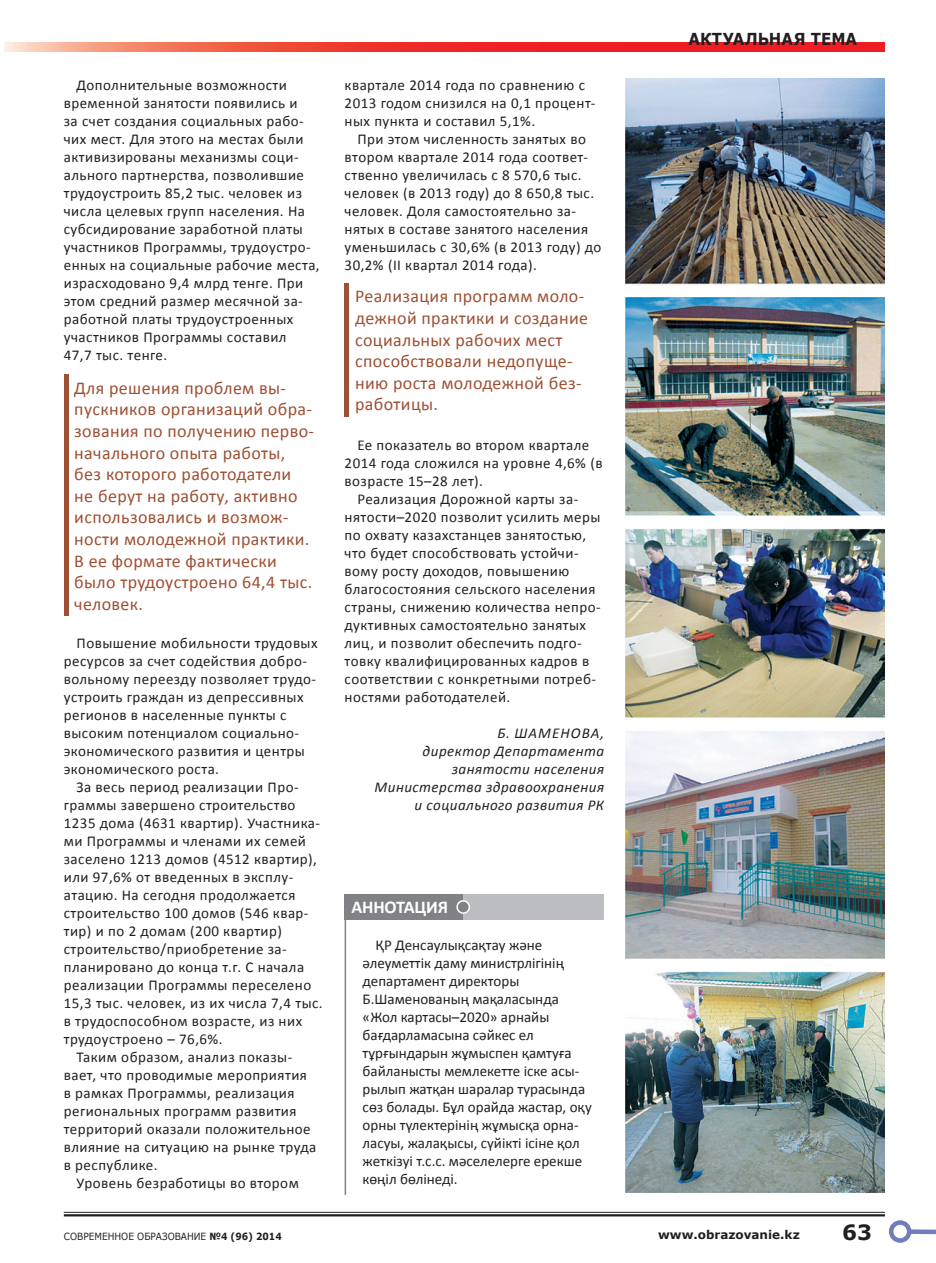
<style>
.page{position:relative;width:936px;height:1263px;background:#fff}
.page>*{position:absolute;margin:0;border:0;box-sizing:border-box;transform-origin:0 0}
.t1{font:700 21px "Verdana";color:#231f20}
.t2{font:18px/21.6px "Calibri";letter-spacing:.02em;color:#9d5033}
.t3{font:700 18px "Calibri";letter-spacing:-.01em;color:#fff}
.t4{font:700 16.5px "Verdana";letter-spacing:.005em;color:#231f20;scale:.91 1}
.t5{font:15px/18px "Calibri";letter-spacing:.03em;color:#231f20}
.t6{font:15px/18px "Calibri";color:#231f20}
.t7{font:italic 15px/18px "Calibri";letter-spacing:.03em;color:#231f20;text-align:right}
.t8{font:700 12px "Verdana";color:#231f20}
.t9{font:9.9px "Verdana";color:#231f20;scale:.91 1}
.s1{font-weight:700}
</style>
<div class="page">
<hr style="left:344px;top:918px;width:2px;height:277px;background:#808285">
<div style="left:344px;top:894px;width:121px;height:26px;background:#808285"></div>
<div style="left:463px;top:894px;width:141px;height:26px;background:#bcbdc0"></div>
<div style="left:457px;top:901px;width:12px;height:12px;background:#808285;border-radius:50%"></div>
<div style="left:456px;top:900px;width:14px;height:14px;border:2px solid #fff;border-radius:50%"></div>
<div style="left:344px;top:283px;width:5px;height:133px;background:#9d5033"></div>
<hr style="left:64px;top:374px;width:4px;height:242px;background:#9d5033">
<img style="left:625px;top:79px;width:259px;height:1114px">
<hr style="left:64px;top:1212px;width:820px;height:1px;background:#231f20">
<hr style="left:64px;top:1214px;width:820px;height:2px;background:#231f20">
<div style="left:909px;top:1229px;width:26px;height:5px;background:#717dbd"></div>
<div style="left:888px;top:1220px;width:23px;height:23px;border:4px solid #717dbd;border-radius:50%"></div>
<svg style="left:4px;top:43px;width:880px;height:8px;background:#f0453d"></svg>
<p class="t5" style="left:64px;top:76px;width:257px;text-indent:13px">Дополнительные возможности временной занятости появились и<br>за счет создания социальных рабо&shy;чих мест. Для этого на местах были активизированы механизмы соци&shy;ального партнерства, позволившие трудоустроить 85,2 тыс. человек из числа целевых групп населения. На субсидирование заработной платы участников Программы, трудоустро&shy;енных на социальные рабочие места, израсходовано 9,4 млрд тенге. При этом средний размер месячной за&shy;работной платы трудоустроенных участников Программы составил<br>47,7 тыс. тенге.</p>
<p class="t2" style="left:74px;top:377px;width:241px">Для решения проблем вы&shy;пускников организаций обра&shy;зования по получению перво&shy;начального опыта работы, без которого работодатели не берут на работу, активно использовались и возмож&shy;ности молодежной практики.<br>В ее формате фактически было трудоустроено 64,4 тыс. человек.</p>
<p class="t5" style="left:64px;top:634px;width:255px;text-indent:13px">Повышение мобильности трудовых ресурсов за счет содействия добро&shy;вольному переезду позволяет трудо&shy;устроить граждан из депрессивных регионов в населенные пункты с высоким потенциалом социально&shy;экономического развития и центры экономического роста.</p>
<p class="t5" style="left:77px;top:778px;width:223px">За весь период реализации Про-</p>
<p class="t5" style="left:64px;top:796px;width:233px">граммы завершено строительство</p>
<p class="t5" style="left:64px;top:814px;width:258px">1235 дома (4631 квартир). Участника-</p>
<p class="t5" style="left:64px;top:832px;width:244px">ми Программы и членами их семей</p>
<p class="t5" style="left:64px;top:850px;width:255px">заселено 1213 домов (4512 квартир),</p>
<p class="t5" style="left:64px;top:868px;width:231px">или 97,6% от введенных в эксплу-</p>
<p class="t5" style="left:64px;top:886px;width:233px">атацию. На сегодня продолжается</p>
<p class="t5" style="left:64px;top:904px;width:246px">строительство 100 домов (546 квар-</p>
<p class="t5" style="left:64px;top:922px;width:220px">тир) и по 2 домам (200 квартир)</p>
<p class="t5" style="left:64px;top:940px;width:224px">строительство/приобретение за-</p>
<p class="t5" style="left:64px;top:958px;width:242px">планировано до конца т.г. С начала</p>
<p class="t5" style="left:64px;top:976px;width:249px">реализации Программы переселено</p>
<p class="t5" style="left:64px;top:994px;width:260px">15,3 тыс. человек, из их числа 7,4 тыс.</p>
<p class="t5" style="left:64px;top:1012px;width:240px">в трудоспособном возрасте, из них</p>
<p class="t5" style="left:64px;top:1030px;width:160px">трудоустроено – 76,6%.</p>
<p class="t5" style="left:77px;top:1048px;width:217px">Таким образом, анализ показы-</p>
<p class="t5" style="left:64px;top:1066px;width:245px">вает, что проводимые мероприятия</p>
<p class="t5" style="left:64px;top:1084px;width:232px">в рамках Программы, реализация</p>
<p class="t5" style="left:64px;top:1102px;width:234px">региональных программ развития</p>
<p class="t5" style="left:64px;top:1120px;width:248px">территорий оказали положительное</p>
<p class="t5" style="left:64px;top:1138px;width:254px">влияние на ситуацию на рынке труда</p>
<p class="t5" style="left:64px;top:1156px;width:95px">в республике.</p>
<p class="t5" style="left:77px;top:1174px;width:224px">Уровень безработицы во втором</p>
<p class="t5" style="left:344px;top:76px;width:252px">квартале 2014 года по сравнению с<br>2013 годом снизился на 0,1 процент&shy;ных пункта и составил 5,1%.</p>
<p class="t5" style="left:344px;top:130px;width:258px;text-indent:13px">При этом численность занятых во втором квартале 2014 года соответ&shy;ственно увеличилась с 8 570,6 тыс. человек (в 2013 году) до 8 650,8 тыс. человек. Доля самостоятельно за&shy;нятых в составе занятого населения уменьшилась с 30,6% (в 2013 году) до 30,2% (II квартал 2014 года).</p>
<p class="t2" style="left:355px;top:286px;width:234px">Реализация программ моло&shy;дежной практики и создание социальных рабочих мест способствовали недопуще&shy;нию роста молодежной без&shy;работицы.</p>
<p class="t5" style="left:357px;top:436px;width:233px">Ее показатель во втором квартале</p>
<p class="t5" style="left:344px;top:454px;width:259px">2014 года сложился на уровне 4,6% (в</p>
<p class="t5" style="left:344px;top:472px;width:140px">возрасте 15–28 лет).</p>
<p class="t5" style="left:357px;top:490px;width:222px">Реализация Дорожной карты за-</p>
<p class="t5" style="left:344px;top:508px;width:257px">нятости–2020 позволит усилить меры</p>
<p class="t5" style="left:344px;top:526px;width:243px">по охвату казахстанцев занятостью,</p>
<p class="t5" style="left:344px;top:544px;width:235px">что будет способствовать устойчи-</p>
<p class="t5" style="left:344px;top:562px;width:226px">вому росту доходов, повышению</p>
<p class="t5" style="left:344px;top:580px;width:252px">благосостояния сельского населения</p>
<p class="t5" style="left:344px;top:598px;width:257px">страны, снижению количества непро-</p>
<p class="t5" style="left:344px;top:616px;width:243px">дуктивных самостоятельно занятых</p>
<p class="t5" style="left:344px;top:634px;width:238px">лиц, и позволит обеспечить подго-</p>
<p class="t5" style="left:344px;top:652px;width:246px">товку квалифицированных кадров в</p>
<p class="t5" style="left:344px;top:670px;width:253px">соответствии с конкретными потреб-</p>
<p class="t5" style="left:344px;top:688px;width:167px">ностями работодателей.</p>
<p class="t7" style="left:374px;top:723px;width:231px">Б. ШАМЕНОВА,<br>директор Департамента занятости населения<br>Министерства здравоохранения и социального развития РК</p>
<p class="t3" style="left:351px;top:896px;width:98px">АННОТАЦИЯ</p>
<p class="t6" style="left:362px;top:936px;width:231px;text-indent:13px">ҚР Денсаулықсақтау және әлеуметтік даму министрлігінің департамент директоры<br>Б.Шаменованың мақаласында «Жол картасы–2020» арнайы бағдарламасына сәйкес ел тұрғындарын жұмыспен қамтуға байланысты мемлекетте іске асы&shy;рылып жатқан шаралар турасында сөз болады. Бұл орайда жастар, оқу орны түлектерінің жұмысқа орна&shy;ласуы, жалақысы, сүйікті ісіне қол жеткізуі т.с.с. мәселелерге ерекше көңіл бөлінеді.</p>
<p class="t4" style="left:688px;top:27px;width:187px">АКТУАЛЬНАЯ ТЕМА</p>
<p class="t9" style="left:64px;top:1229px;width:241px">СОВРЕМЕННОЕ ОБРАЗОВАНИЕ <span class="s1">№4 (96) 2014</span></p>
<p class="t8" style="left:658px;top:1226px;width:143px">www.obrazovanie.kz</p>
<h1 class="t1" style="left:842px;top:1217px;width:31px">63</h1>
</div>
